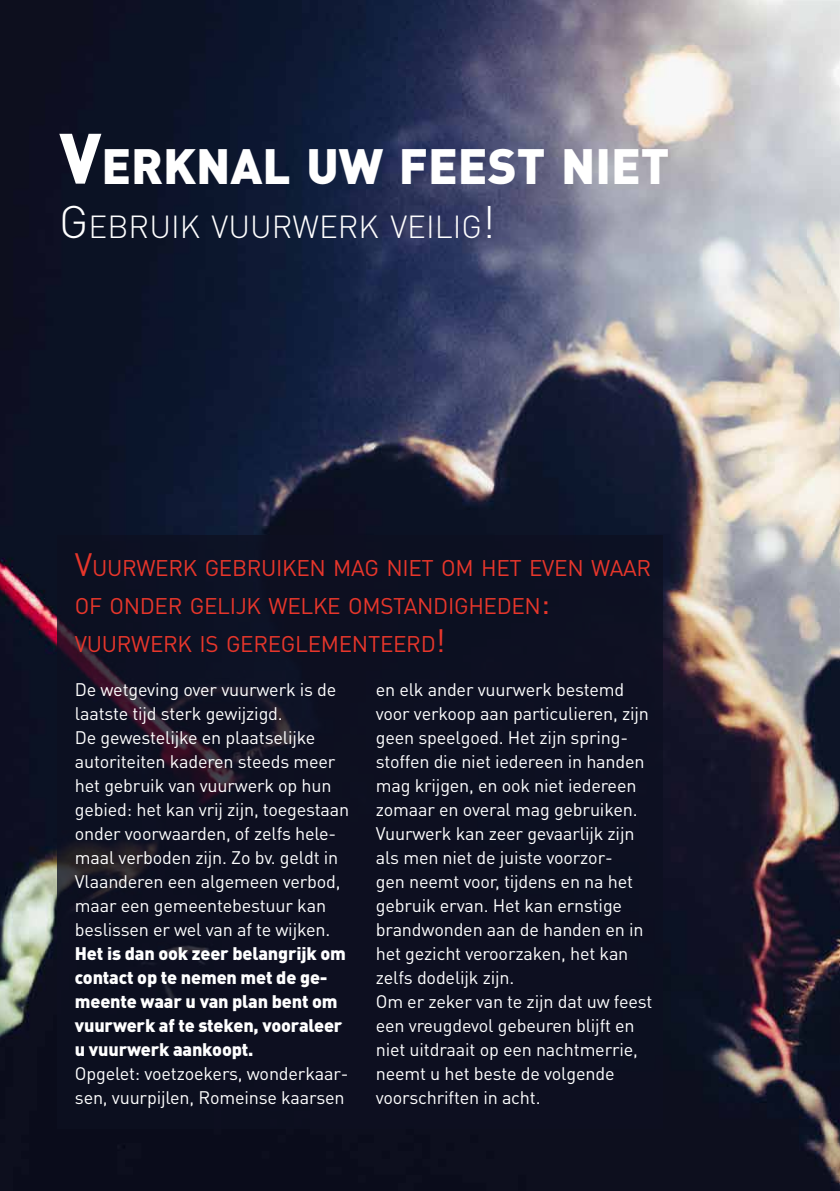
<style>
.page{position:relative;width:840px;height:1191px;background:#fff}
.page>*{position:absolute;margin:0;border:0;box-sizing:border-box;transform-origin:0 0}
.t1{font:900 49px "DIN Pro";color:#fff}
.t2{font:300 31.6px "DIN Pro";color:#fff}
.t1-2{font:22.4px/38px "DIN Pro";letter-spacing:-.015em;color:#e7362b}
.txtnew{font:18px/24px "DIN Pro";letter-spacing:-.01em;color:#fff}
.txtnew-2{font:900 18px/24px "DIN Pro";letter-spacing:-.01em;color:#fff}
.s1{font-size:70px}
.s2{font-size:45px}
.s3{font-size:32px}
</style>
<div class="page">
<img style="left:0;top:0;width:839px;height:1191px">
<div style="left:57px;top:535px;width:605px;height:593px;background:#0d1021"></div>
<p class="t1" style="left:59px;top:133px;width:611px"><span class="s1">V</span>ERKNAL UW FEEST NIET</p>
<p class="t2" style="left:59px;top:205px;width:437px"><span class="s2">G</span>EBRUIK VUURWERK VEILIG <span class="s2">!</span></p>
<p class="t1-2" style="left:75px;top:548px;width:577px"><span class="s3">V</span>UURWERK GEBRUIKEN MAG NIET OM HET EVEN WAAR<br>OF ONDER GELIJK WELKE OMSTANDIGHEDEN<span class="s3">:<br></span>VUURWERK IS GEREGLEMENTEERD<span class="s3">!</span></p>
<p class="txtnew" style="left:75px;top:677px;width:263px">De wetgeving over vuurwerk is de laatste tijd sterk gewijzigd.</p>
<p class="txtnew" style="left:75px;top:725px;width:275px">De gewestelijke en plaatselijke autoriteiten kaderen steeds meer het gebruik van vuurwerk op hun gebied: het kan vrij zijn, toegestaan onder voorwaarden, of zelfs hele&shy;maal verboden zijn. Zo bv. geldt in Vlaanderen een algemeen verbod, maar een gemeentebestuur kan beslissen er wel van af te wijken.</p>
<p class="txtnew-2" style="left:75px;top:941px;width:272px">Het is dan ook zeer belangrijk om contact op te nemen met de ge&shy;meente waar u van plan bent om vuurwerk af te steken, vooraleer u vuurwerk aankoopt.</p>
<p class="txtnew" style="left:75px;top:1061px;width:275px">Opgelet: voetzoekers, wonderkaar&shy;sen, vuurpijlen, Romeinse kaarsen</p>
<p class="txtnew" style="left:375px;top:677px;width:274px">en elk ander vuurwerk bestemd voor verkoop aan particulieren, zijn geen speelgoed. Het zijn spring&shy;stoffen die niet iedereen in handen mag krijgen, en ook niet iedereen zomaar en overal mag gebruiken.</p>
<p class="txtnew" style="left:375px;top:821px;width:269px">Vuurwerk kan zeer gevaarlijk zijn als men niet de juiste voorzor&shy;gen neemt voor, tijdens en na het gebruik ervan. Het kan ernstige brandwonden aan de handen en in het gezicht veroorzaken, het kan zelfs dodelijk zijn.</p>
<p class="txtnew" style="left:375px;top:989px;width:278px">Om er zeker van te zijn dat uw feest een vreugdevol gebeuren blijft en niet uitdraait op een nachtmerrie, neemt u het beste de volgende voorschriften in acht.</p>
</div>
